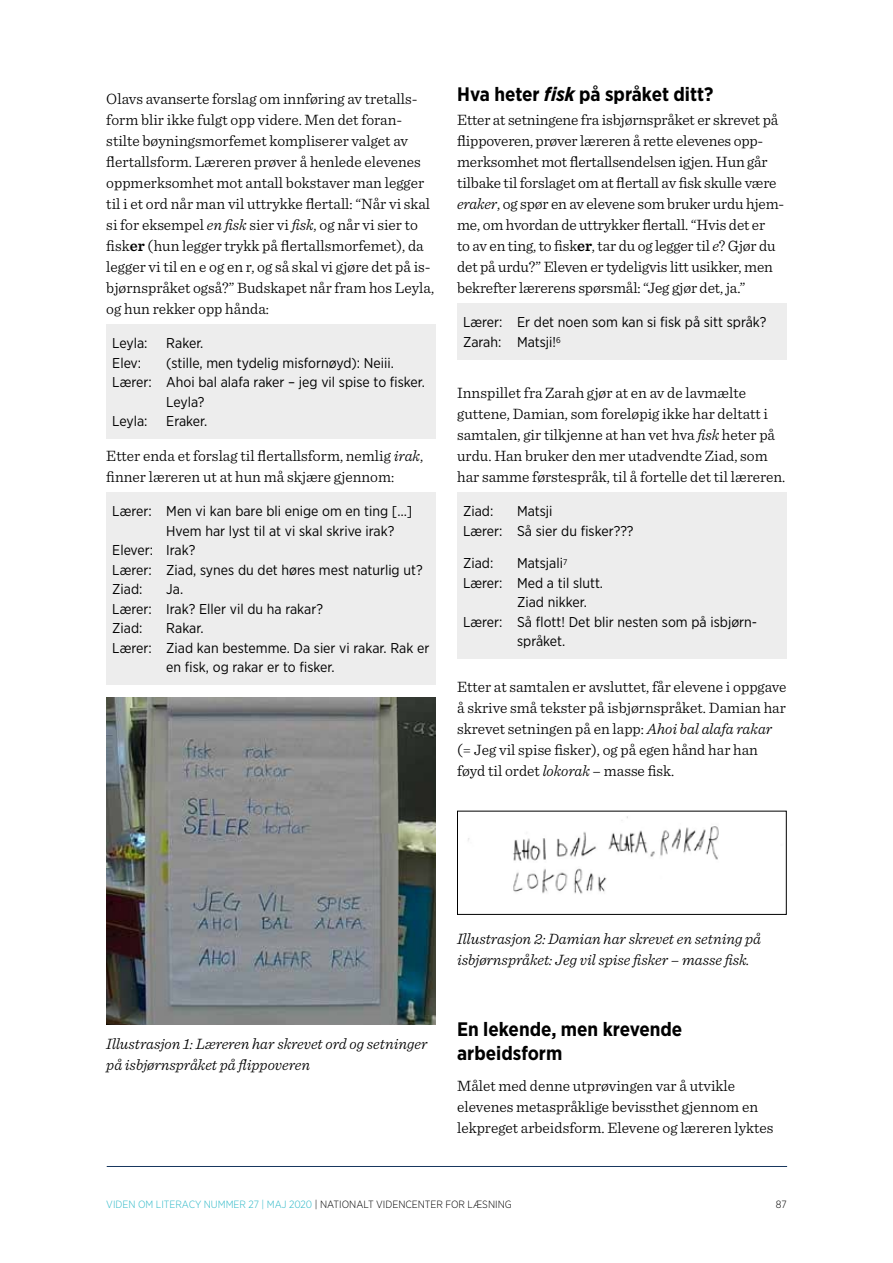
<style>
.page{position:relative;width:893px;height:1263px;background:#fff}
.page>*{position:absolute;margin:0;border:0;box-sizing:border-box;transform-origin:0 0}
.t1{font:700 19.5px/24px "Gotham Narrow";color:#000}
.t2{font:300 15.75px/21px "Sentinel";color:#000}
.t3{font:italic 300 15.75px/21px "Sentinel";color:#000}
.t4{font:14.25px/19.5px "Gotham Narrow";color:#000}
.t5{font:300 10.5px "Gotham Narrow";color:#2cb8c7}
.t6{font:300 10.5px "Gotham Narrow";color:#000}
.s1{font-style:italic}
.s2{font-weight:600}
.s3{color:#000}
</style>
<div class="page">
<hr style="left:107px;top:1166px;width:680px;height:1px;background:#17365d">
<div style="left:106px;top:324px;width:330px;height:115px;background:#ededed"></div>
<div style="left:106px;top:492px;width:330px;height:193px;background:#ededed"></div>
<img style="left:106px;top:697px;width:330px;height:327px">
<div style="left:457px;top:303px;width:330px;height:57px;background:#ededed"></div>
<div style="left:457px;top:492px;width:330px;height:167px;background:#ededed"></div>
<img style="left:468px;top:816px;width:251px;height:78px">
<div style="left:457px;top:811px;width:330px;height:104px;border:1px solid #000"></div>
<p class="t2" style="left:106px;top:87px;width:329px">Olavs avanserte forslag om innføring av tretalls&shy;form blir ikke fulgt opp videre. Men det foran&shy;stilte bøyningsmorfemet kompliserer valget av flertallsform. Læreren prøver å henlede elevenes oppmerksomhet mot antall bokstaver man legger til i et ord når man vil uttrykke flertall: “Når vi skal si for eksempel <span class="s1">en fisk</span> sier vi <span class="s1">fisk</span>, og når vi sier to fisk<span class="s2">er</span> (hun legger trykk på flertallsmorfemet), da legger vi til en e og en r, og så skal vi gjøre det på is&shy;bjørnspråket også?” Budskapet når fram hos Leyla, og hun rekker opp hånda:</p>
<p class="t4" style="left:112px;top:333px;width:37px">Leyla:</p>
<p class="t4" style="left:166px;top:333px;width:39px">Raker.</p>
<p class="t4" style="left:112px;top:353px;width:30px">Elev:</p>
<p class="t4" style="left:166px;top:353px;width:229px">(stille, men tydelig misfornøyd): Neiii.</p>
<p class="t4" style="left:112px;top:372px;width:314px">Lærer: Ahoi bal alafa raker – jeg vil spise to fisker.</p>
<p class="t4" style="left:166px;top:392px;width:40px">Leyla?</p>
<p class="t4" style="left:112px;top:411px;width:37px">Leyla:</p>
<p class="t4" style="left:166px;top:411px;width:43px">Eraker.</p>
<p class="t2" style="left:106px;top:444px;width:318px">Etter enda et forslag til flertallsform, nemlig <span class="s1">irak</span>, finner læreren ut at hun må skjære gjennom:</p>
<p class="t4" style="left:112px;top:501px;width:302px">Lærer: Men vi kan bare bli enige om en ting […]</p>
<p class="t4" style="left:166px;top:521px;width:230px">Hvem har lyst til at vi skal skrive irak?</p>
<p class="t4" style="left:112px;top:540px;width:85px">Elever: Irak?</p>
<p class="t4" style="left:112px;top:560px;width:312px">Lærer: Ziad, synes du det høres mest naturlig ut?</p>
<p class="t4" style="left:112px;top:579px;width:32px">Ziad:</p>
<p class="t4" style="left:112px;top:579px;width:212px;text-indent:54px">Ja.<br>Lærer: Irak? Eller vil du ha rakar?<br>Ziad:</p>
<p class="t4" style="left:166px;top:618px;width:39px">Rakar.</p>
<p class="t4" style="left:112px;top:638px;width:319px">Lærer: Ziad kan bestemme. Da sier vi rakar. Rak er</p>
<p class="t4" style="left:166px;top:657px;width:170px">en fisk, og rakar er to fisker.</p>
<p class="t1" style="left:457px;top:82px;width:258px">Hva heter <span class="s1">fisk</span> på språket ditt?</p>
<p class="t2" style="left:457px;top:108px;width:329px">Etter at setningene fra isbjørnspråket er skrevet på flippoveren, prøver læreren å rette elevenes opp&shy;merksomhet mot flertallsendelsen igjen. Hun går tilbake til forslaget om at flertall av fisk skulle være <span class="s1">eraker</span>, og spør en av elevene som bruker urdu hjem&shy;me, om hvordan de uttrykker flertall. “Hvis det er<br>to av en ting, to fisk<span class="s2">er</span>, tar du og legger til <span class="s1">e</span>? Gjør du det på urdu?” Eleven er tydeligvis litt usikker, men bekrefter lærerens spørsmål: “Jeg gjør det, ja.”</p>
<p class="t4" style="left:463px;top:312px;width:305px">Lærer: Er det noen som kan si fisk på sitt språk?<br>Zarah: Matsji!<sup>6</sup></p>
<p class="t2" style="left:457px;top:381px;width:330px">Innspillet fra Zarah gjør at en av de lavmælte guttene, Damian, som foreløpig ikke har deltatt i samtalen, gir tilkjenne at han vet hva <span class="s1">fisk</span> heter på urdu. Han bruker den mer utadvendte Ziad, som har samme førstespråk, til å fortelle det til læreren.</p>
<p class="t4" style="left:463px;top:501px;width:32px">Ziad:</p>
<p class="t4" style="left:463px;top:501px;width:172px;text-indent:54px">Matsji<br>Lærer: Så sier du fisker???</p>
<p class="t4" style="left:463px;top:553px;width:32px">Ziad:</p>
<p class="t4" style="left:517px;top:553px;width:52px">Matsjali<sup>7</sup></p>
<p class="t4" style="left:463px;top:573px;width:142px">Lærer: Med a til slutt.</p>
<p class="t4" style="left:517px;top:592px;width:71px">Ziad nikker.</p>
<p class="t4" style="left:463px;top:612px;width:294px">Lærer: Så flott! Det blir nesten som på isbjørn-</p>
<p class="t4" style="left:517px;top:631px;width:50px">språket.</p>
<p class="t2" style="left:457px;top:675px;width:331px">Etter at samtalen er avsluttet, får elevene i oppgave å skrive små tekster på isbjørnspråket. Damian har skrevet setningen på en lapp: <span class="s1">Ahoi bal alafa rakar </span>(= Jeg vil spise fisker), og på egen hånd har han føyd til ordet <span class="s1">lokorak</span> – masse fisk.</p>
<p class="t3" style="left:106px;top:1032px;width:323px">Illustrasjon 1: Læreren har skrevet ord og setninger på isbjørnspråket på flippoveren</p>
<p class="t3" style="left:457px;top:927px;width:306px">Illustrasjon 2: Damian har skrevet en setning på isbjørnspråket: Jeg vil spise fisker – masse fisk.</p>
<p class="t1" style="left:457px;top:1017px;width:227px">En lekende, men krevende arbeidsform</p>
<p class="t2" style="left:457px;top:1074px;width:318px">Målet med denne utprøvingen var å utvikle elevenes metaspråklige bevissthet gjennom en lekpreget arbeidsform. Elevene og læreren lyktes</p>
<p class="t5" style="left:106px;top:1197px;width:407px">VIDEN OM LITERACY NUMMER 27 | MAJ 2020 <span class="s3">| NATIONALT VIDENCENTER FOR LÆSNING</span></p>
<p class="t6" style="left:776px;top:1197px;width:12px">87</p>
</div>
